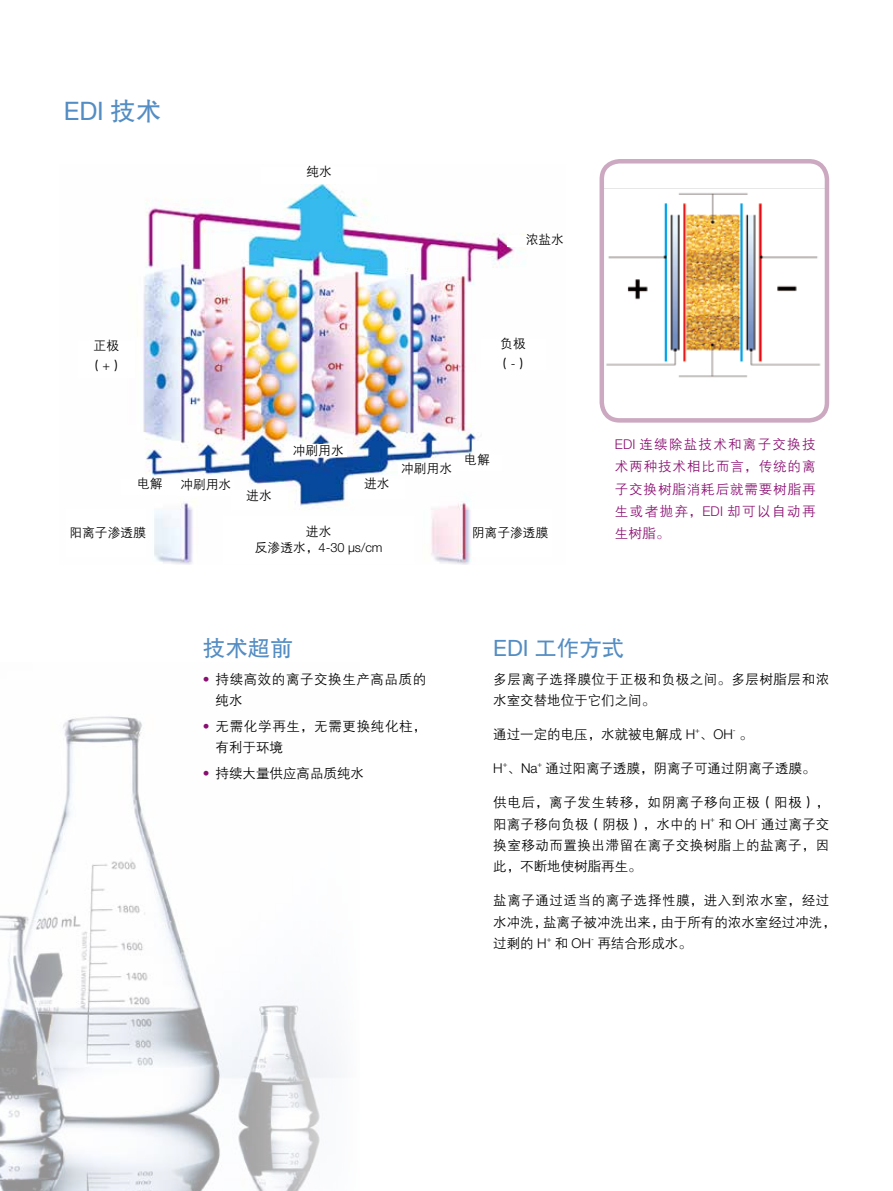
<style>
.page{position:relative;width:893px;height:1191px;background:#fff}
.page>*{position:absolute;margin:0;border:0;box-sizing:border-box;transform-origin:0 0}
.t1{font:25.5px "Helvetica Neue LT Std";color:#548dc3}
.t2{font:22.5px "FZHTJW GB1 0";color:#548dc3}
.t3{font:13.5px/21.3px "FZZDXJW GB1 0";letter-spacing:.04em;color:#000}
.t4{font:13.5px/21.3px "FZZDXJW GB1 0";color:#000}
.t5{font:13.5px/22.2px "FZZDXJW GB1 0";letter-spacing:.07em;color:#8a0e71;text-align:justify}
.t6{font:300 13.5px "Helvetica Neue LT Std";color:#000}
.t7{font:12.75px/19.5px "FZZDXJW GB1 0";color:#000}
.t8{font:300 12.75px "Helvetica Neue LT Std";color:#000}
.t9{font:300 7.8px "Helvetica Neue LT Std";color:#000}
.s1{font-family:"FZHTJW GB1 0"}
.s2{font-family:"Helvetica Neue LT Std";font-weight:300}
.s3{font-family:"FZZDXJW GB1 0";font-weight:400}
.s4{font-family:"Helvetica Neue LT Std";font-weight:300;color:#8a0e71}
.s5{font-family:"Helvetica Neue LT Std"}
</style>
<div class="page">
<hr style="left:892px;top:0;width:1px;height:1191px;background:#8dadd5">
<img style="left:0;top:716px;width:338px;height:475px">
<img style="left:137px;top:184px;width:389px;height:381px">
<img style="left:604px;top:164px;width:223px;height:256px">
<div style="left:599px;top:159px;width:230px;height:263px;border:4px solid #cca9c1;border-radius:18px"></div>
<div style="left:122px;top:479px;width:56px;height:15px;background:#fff"></div>
<div style="left:66px;top:509px;width:80px;height:48px;background:#fff"></div>
<div style="left:224px;top:517px;width:190px;height:47px;background:#fff"></div>
<div style="left:472px;top:509px;width:79px;height:48px;background:#fff"></div>
<div style="left:452px;top:455px;width:50px;height:15px;background:#fff"></div>
<div style="left:178px;top:480px;width:56px;height:15px;background:#fff"></div>
<div style="left:290px;top:444px;width:56px;height:13px;background:#fff"></div>
<div style="left:398px;top:462px;width:57px;height:13px;background:#fff"></div>
<div style="left:231px;top:490px;width:56px;height:19px;background:#fff"></div>
<div style="left:349px;top:479px;width:56px;height:19px;background:#fff"></div>
<div style="left:481px;top:339px;width:64px;height:30px;background:#fff"></div>
<div style="left:508px;top:235px;width:56px;height:12px;background:#fff"></div>
<h1 class="t1" style="left:64px;top:96px;width:99px">EDI <span class="s1">技术</span></h1>
<p class="t7" style="left:306px;top:163px;width:27px">纯水</p>
<p class="t7" style="left:526px;top:230px;width:40px">浓盐水</p>
<p class="t7" style="left:90px;top:336px;width:35px">正极（<span class="s2">+</span>）</p>
<p class="t7" style="left:498px;top:334px;width:32px">负极（<span class="s2">-</span>）</p>
<p class="t7" style="left:293px;top:441px;width:52px">冲刷用水</p>
<p class="t7" style="left:137px;top:474px;width:27px">电解</p>
<p class="t7" style="left:69px;top:523px;width:78px">阳离子渗透膜</p>
<p class="t7" style="left:306px;top:522px;width:27px">进水</p>
<p class="t8" style="left:255px;top:540px;width:129px"><span class="s3">反渗透水，</span>4-30 µs/cm</p>
<p class="t7" style="left:364px;top:474px;width:27px">进水</p>
<p class="t7" style="left:180px;top:475px;width:52px">冲刷用水</p>
<p class="t7" style="left:246px;top:486px;width:27px">进水</p>
<p class="t7" style="left:401px;top:459px;width:52px">冲刷用水</p>
<p class="t7" style="left:464px;top:450px;width:27px">电解</p>
<p class="t7" style="left:472px;top:523px;width:78px">阴离子渗透膜</p>
<p class="t5" style="left:615px;top:434px;width:202px"><span class="s2">EDI</span> 连续除盐技术和离子交换技术两种技术相比而言，传统的离子交换树脂消耗后就需要树脂再生或者抛弃，<span class="s2">EDI</span> 却可以自动再生树脂。</p>
<h2 class="t2" style="left:203px;top:636px;width:91px">技术超前</h2>
<p class="t3" style="left:216px;top:669px;width:212px;text-indent:-13px"><span class="s4">•</span> 持续高效的离子交换生产高品质的纯水</p>
<p class="t3" style="left:216px;top:716px;width:212px;text-indent:-13px"><span class="s4">•</span> 无需化学再生，无需更换纯化柱，有利于环境</p>
<p class="t4" style="left:203px;top:762px;width:163px"><span class="s4">•</span> 持续大量供应高品质纯水</p>
<h2 class="t2" style="left:493px;top:636px;width:133px"><span class="s5">EDI</span> 工作方式</h2>
<p class="t3" style="left:493px;top:669px;width:337px">多层离子选择膜位于正极和负极之间。多层树脂层和浓水室交替地位于它们之间。</p>
<p class="t4" style="left:493px;top:724px;width:241px">通过一定的电压，水就被电解成 <span class="s2">H</span> 、<span class="s2">OH</span></p>
<p class="t9" style="left:695px;top:725px;width:6px">+</p>
<p class="t9" style="left:733px;top:725px;width:4px">-</p>
<p class="t3" style="left:740px;top:724px;width:15px">。</p>
<p class="t9" style="left:503px;top:759px;width:6px">+</p>
<p class="t9" style="left:537px;top:759px;width:6px">+</p>
<p class="t4" style="left:546px;top:758px;width:272px">通过阳离子透膜，阴离子可通过阴离子透膜。</p>
<p class="t3" style="left:493px;top:792px;width:337px">供电后，离子发生转移，如阴离子移向正极（阳极），阳离子移向负极（阴极），水中的 <span class="s2">H</span></p>
<p class="t6" style="left:493px;top:760px;width:46px">H<span class="s3">、</span>Na</p>
<p class="t3" style="left:493px;top:813px;width:337px;text-align:justify;text-indent:268px">通过离子交换室移动而置换出滞留在离子交换树脂上的盐离子，因此，不断地使树脂再生。</p>
<p class="t4" style="left:493px;top:890px;width:344px">盐离子通过适当的离子选择性膜，进入到浓水室，经过水冲洗，盐离子被冲洗出来，由于所有的浓水室经过冲洗，过剩的 <span class="s2">H</span></p>
<p class="t9" style="left:710px;top:814px;width:6px">+</p>
<p class="t6" style="left:718px;top:815px;width:38px"><span class="s3">和</span> OH</p>
<p class="t9" style="left:755px;top:814px;width:4px">-</p>
<p class="t9" style="left:547px;top:934px;width:6px">+</p>
<p class="t6" style="left:555px;top:935px;width:38px"><span class="s3">和</span> OH</p>
<p class="t9" style="left:591px;top:934px;width:4px">-</p>
<p class="t3" style="left:597px;top:933px;width:96px">再结合形成水。</p>
</div>
